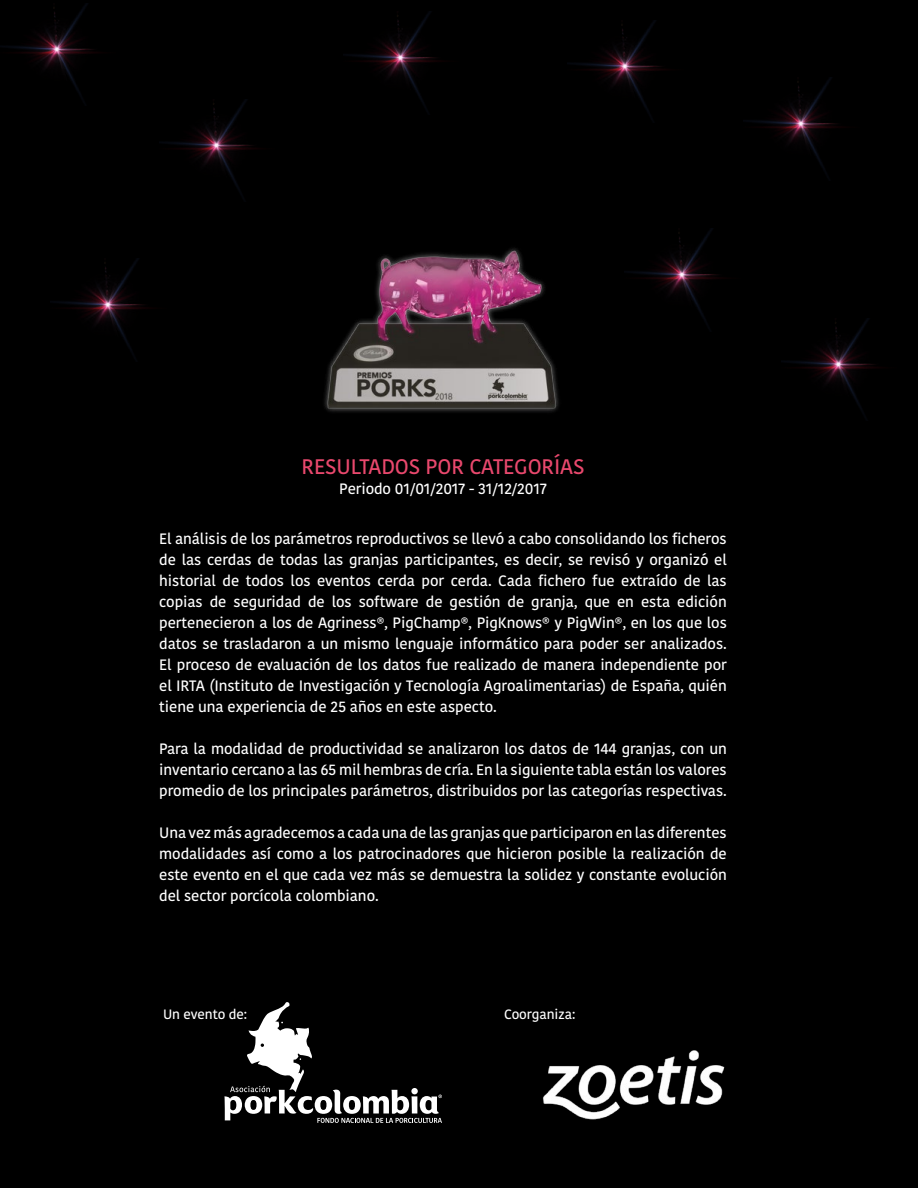
<style>
.page{position:relative;width:918px;height:1188px;background:#000}
.page>*{position:absolute;margin:0;border:0;box-sizing:border-box;transform-origin:0 0}
.t1{font:600 21px "Kohinoor";letter-spacing:-.005em;color:#e9486d}
.t2{font:600 15px/21px "Kohinoor";letter-spacing:-.005em;color:#fff;text-align:justify}
.t3{font:600 13.5px "Kohinoor";letter-spacing:-.005em;color:#fff}
</style>
<div class="page">
<svg style="left:224px;top:1002px;width:218px;height:121px"></svg>
<img style="left:324px;top:248px;width:235px;height:165px">
<img style="left:0;top:3px;width:100px;height:96px">
<img style="left:159px;top:99px;width:100px;height:96px">
<img style="left:343px;top:12px;width:99px;height:96px">
<img style="left:567px;top:20px;width:101px;height:96px">
<img style="left:744px;top:78px;width:99px;height:96px">
<img style="left:625px;top:229px;width:99px;height:96px">
<img style="left:51px;top:259px;width:99px;height:96px">
<img style="left:781px;top:318px;width:100px;height:96px">
<img style="left:543px;top:1050px;width:182px;height:70px">
<h1 class="t1" style="left:302px;top:454px;width:284px">RESULTADOS POR CATEGORÍAS</h1>
<p class="t2" style="left:339px;top:479px;width:209px">Periodo 01/01/2017 - 31/12/2017</p>
<p class="t2" style="left:159px;top:529px;width:569px">El análisis de los parámetros reproductivos se llevó a cabo consolidando los ficheros de las cerdas de todas las granjas participantes, es decir, se revisó y organizó el historial de todos los eventos cerda por cerda. Cada fichero fue extraído de las copias de seguridad de los software de gestión de granja, que en esta edición pertenecieron a los de Agriness®, PigChamp®, PigKnows® y PigWin®, en los que los datos se trasladaron a un mismo lenguaje informático para poder ser analizados.<br>El proceso de evaluación de los datos fue realizado de manera independiente por el IRTA (Instituto de Investigación y Tecnología Agroalimentarias) de España, quién tiene una experiencia de 25 años en este aspecto.</p>
<p class="t2" style="left:159px;top:739px;width:569px">Para la modalidad de productividad se analizaron los datos de 144 granjas, con un inventario cercano a las 65 mil hembras de cría. En la siguiente tabla están los valores promedio de los principales parámetros, distribuidos por las categorías respectivas.</p>
<p class="t2" style="left:159px;top:823px;width:569px">Una vez más agradecemos a cada una de las granjas que participaron en las diferentes modalidades así como a los patrocinadores que hicieron posible la realización de este evento en el que cada vez más se demuestra la solidez y constante evolución del sector porcícola colombiano.</p>
<p class="t3" style="left:163px;top:1005px;width:86px">Un evento de:</p>
<p class="t3" style="left:504px;top:1005px;width:73px">Coorganiza:</p>
</div>
